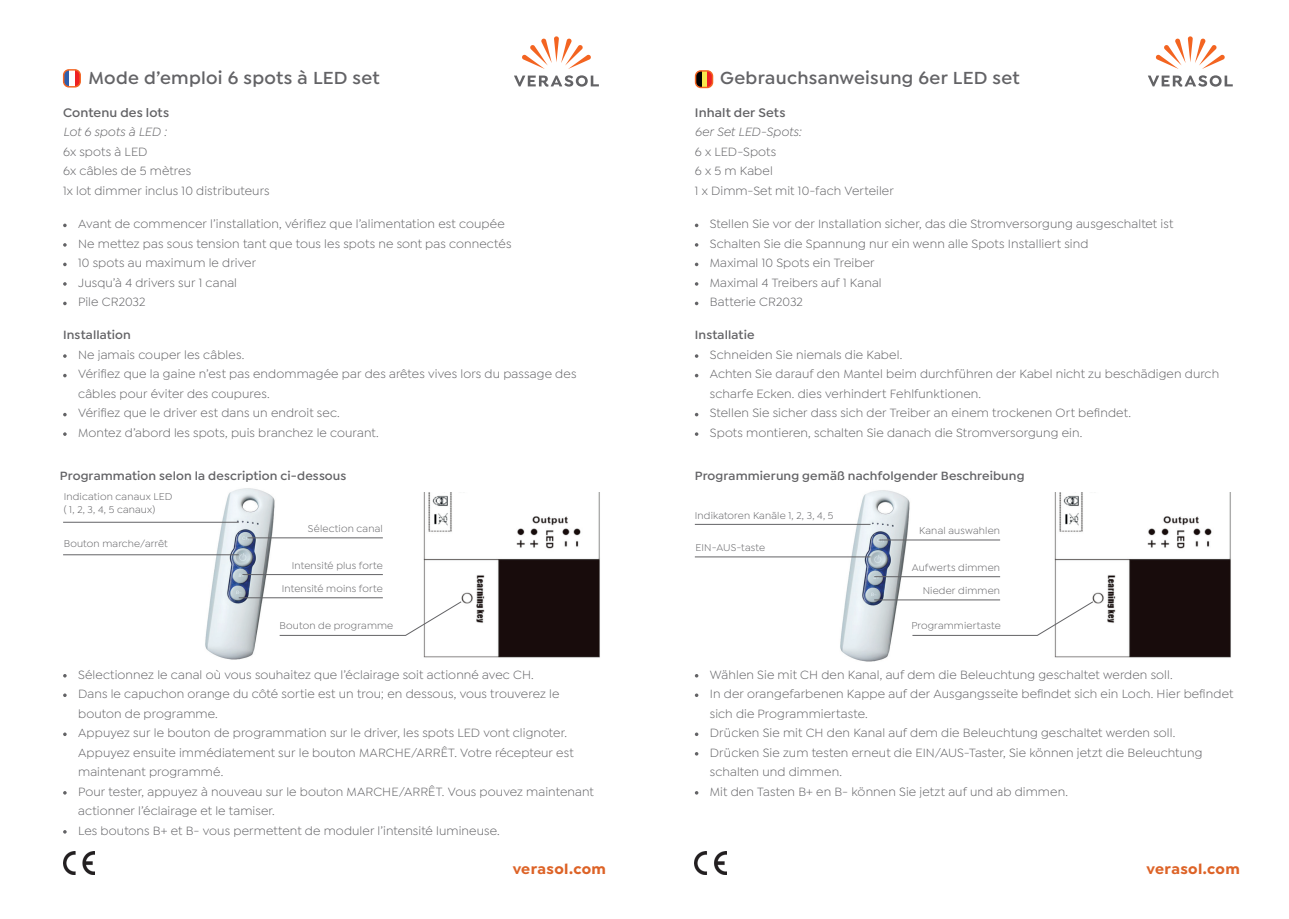
<style>
.page{position:relative;width:1289px;height:919px;background:#fff}
.page>*{position:absolute;margin:0;border:0;box-sizing:border-box;transform-origin:0 0}
.t1{font:600 18.6px "Isidora Sans";letter-spacing:.015em;color:#636366}
.t2{font:700 15.3px "Isidora Sans";letter-spacing:.025em;color:#dd6327}
.t3{font:600 13.2px "Isidora Sans";letter-spacing:.01em;color:#636366}
.t4{font:12.75px/19.5px "Isidora Sans";letter-spacing:.005em;color:#636366}
.t5{font:600 12.75px "Isidora Sans";letter-spacing:.01em;color:#636366}
.t6{font:italic 12.75px "Isidora Sans";letter-spacing:.005em;color:#636366}
.t7{font:10.5px/13.5px "Isidora Sans";letter-spacing:.015em;color:#636366}
</style>
<div class="page">
<svg style="left:63px;top:223px;width:4px;height:4px"></svg>
<svg style="left:63px;top:243px;width:4px;height:4px"></svg>
<svg style="left:63px;top:262px;width:4px;height:4px"></svg>
<svg style="left:63px;top:282px;width:4px;height:4px"></svg>
<svg style="left:63px;top:301px;width:4px;height:4px"></svg>
<svg style="left:63px;top:354px;width:4px;height:4px"></svg>
<svg style="left:63px;top:374px;width:4px;height:3px"></svg>
<svg style="left:63px;top:413px;width:4px;height:3px"></svg>
<svg style="left:63px;top:432px;width:4px;height:4px"></svg>
<img style="left:63px;top:851px;width:32px;height:23px">
<img style="left:837px;top:490px;width:77px;height:172px">
<svg style="left:694px;top:223px;width:4px;height:4px"></svg>
<svg style="left:694px;top:243px;width:4px;height:4px"></svg>
<svg style="left:694px;top:262px;width:4px;height:4px"></svg>
<svg style="left:694px;top:282px;width:4px;height:4px"></svg>
<svg style="left:694px;top:301px;width:4px;height:4px"></svg>
<svg style="left:694px;top:354px;width:4px;height:4px"></svg>
<svg style="left:694px;top:432px;width:4px;height:4px"></svg>
<svg style="left:694px;top:693px;width:4px;height:4px"></svg>
<svg style="left:694px;top:732px;width:4px;height:4px"></svg>
<img style="left:694px;top:851px;width:32px;height:23px">
<img style="left:1054px;top:492px;width:177px;height:166px">
<hr style="left:695px;top:524px;width:175px;height:1px;background:#636366">
<hr style="left:879px;top:539px;width:121px;height:1px;background:#636366">
<hr style="left:874px;top:576px;width:126px;height:1px;background:#636366">
<hr style="left:874px;top:599px;width:126px;height:1px;background:#636366">
<svg style="left:911px;top:601px;width:182px;height:35px"></svg>
<hr style="left:695px;top:556px;width:175px;height:1px;background:#636366">
<img style="left:202px;top:488px;width:78px;height:172px">
<svg style="left:63px;top:674px;width:4px;height:3px"></svg>
<svg style="left:63px;top:693px;width:4px;height:4px"></svg>
<svg style="left:63px;top:732px;width:4px;height:4px"></svg>
<svg style="left:63px;top:791px;width:4px;height:3px"></svg>
<svg style="left:63px;top:830px;width:4px;height:3px"></svg>
<img style="left:423px;top:492px;width:177px;height:166px">
<hr style="left:63px;top:522px;width:176px;height:1px;background:#636366">
<hr style="left:248px;top:537px;width:135px;height:1px;background:#636366">
<hr style="left:242px;top:574px;width:141px;height:1px;background:#636366">
<hr style="left:239px;top:597px;width:144px;height:1px;background:#636366">
<svg style="left:279px;top:601px;width:183px;height:35px"></svg>
<hr style="left:63px;top:554px;width:176px;height:1px;background:#636366">
<svg style="left:522px;top:36px;width:69px;height:33px"></svg>
<svg style="left:514px;top:75px;width:85px;height:12px"></svg>
<svg style="left:1155px;top:36px;width:69px;height:33px"></svg>
<svg style="left:1148px;top:75px;width:84px;height:12px"></svg>
<div style="left:701px;top:71px;width:6px;height:16px;background:#f8e84c"></div>
<div style="left:695px;top:71px;width:6px;height:16px;background:#000001"></div>
<div style="left:707px;top:71px;width:5px;height:16px;background:#ee2123"></div>
<div style="left:695px;top:70px;width:18px;height:18px;border:1px solid #f36421;border-radius:5px"></div>
<div style="left:75px;top:70px;width:5px;height:17px;background:#ee2123"></div>
<div style="left:64px;top:70px;width:5px;height:17px;background:#305eab"></div>
<div style="left:63px;top:69px;width:18px;height:18px;border:1px solid #f36421;border-radius:5px"></div>
<h1 class="t1" style="left:88px;top:67px;width:293px">Mode d’emploi 6 spots à LED set</h1>
<p class="t3" style="left:63px;top:105px;width:108px">Contenu des lots</p>
<p class="t6" style="left:63px;top:125px;width:105px">Lot 6 spots à LED :</p>
<p class="t4" style="left:63px;top:142px;width:208px">6x spots à LED<br>6x câbles de 5 mètres<br>1x lot dimmer inclus 10 distributeurs</p>
<p class="t4" style="left:78px;top:214px;width:435px">Avant de commencer l’installation, vérifiez que l’alimentation est coupée Ne mettez pas sous tension tant que tous les spots ne sont pas connectés 10 spots au maximum le driver<br>Jusqu’à 4 drivers sur 1 canal<br>Pile CR2032</p>
<p class="t5" style="left:63px;top:328px;width:69px">Installation</p>
<p class="t4" style="left:78px;top:345px;width:500px">Ne jamais couper les câbles.<br>Vérifiez que la gaine n’est pas endommagée par des arêtes vives lors du passage des câbles pour éviter des coupures.<br>Vérifiez que le driver est dans un endroit sec.<br>Montez d’abord les spots, puis branchez le courant.</p>
<p class="t5" style="left:60px;top:468px;width:288px">Programmation selon la description ci-dessous</p>
<p class="t7" style="left:64px;top:489px;width:110px">Indication canaux LED ( 1, 2, 3, 4, 5 canaux)</p>
<p class="t7" style="left:64px;top:537px;width:106px">Bouton marche/arrêt</p>
<p class="t7" style="left:308px;top:522px;width:76px">Sélection canal</p>
<p class="t7" style="left:292px;top:558px;width:92px">Intensité plus forte</p>
<p class="t7" style="left:282px;top:582px;width:102px">Intensité moins forte</p>
<p class="t7" style="left:280px;top:618px;width:115px">Bouton de programme</p>
<p class="t4" style="left:78px;top:664px;width:517px">Sélectionnez le canal où vous souhaitez que l’éclairage soit actionné avec CH.<br>Dans le capuchon orange du côté sortie est un trou; en dessous, vous trouverez le bouton de programme.<br>Appuyez sur le bouton de programmation sur le driver, les spots LED vont clignoter.<br>Appuyez ensuite immédiatement sur le bouton MARCHE/ARRÊT. Votre récepteur est maintenant programmé.<br>Pour tester, appuyez à nouveau sur le bouton MARCHE/ARRÊT. Vous pouvez maintenant actionner l’éclairage et le tamiser.<br>Les boutons B+ et B- vous permettent de moduler l’intensité lumineuse.</p>
<p class="t2" style="left:512px;top:859px;width:95px">verasol.com</p>
<h1 class="t1" style="left:720px;top:67px;width:301px">Gebrauchsanweisung 6er LED set</h1>
<p class="t3" style="left:695px;top:105px;width:92px">Inhalt der Sets</p>
<p class="t6" style="left:695px;top:125px;width:108px">6er Set LED-Spots:</p>
<p class="t4" style="left:695px;top:142px;width:200px">6 x LED-Spots<br>6 x 5 m Kabel<br>1 x Dimm-Set mit 10-fach Verteiler</p>
<p class="t4" style="left:710px;top:214px;width:465px">Stellen Sie vor der Installation sicher, das die Stromversorgung ausgeschaltet ist Schalten Sie die Spannung nur ein wenn alle Spots Installiert sind<br>Maximal 10 Spots ein Treiber<br>Maximal 4 Treibers auf 1 Kanal<br>Batterie CR2032</p>
<p class="t5" style="left:695px;top:328px;width:61px">Installatie</p>
<p class="t4" style="left:710px;top:345px;width:511px">Schneiden Sie niemals die Kabel.<br>Achten Sie darauf den Mantel beim durchführen der Kabel nicht zu beschädigen durch scharfe Ecken. dies verhindert Fehlfunktionen.<br>Stellen Sie sicher dass sich der Treiber an einem trockenen Ort befindet.<br>Spots montieren, schalten Sie danach die Stromversorgung ein.</p>
<p class="t5" style="left:695px;top:468px;width:331px">Programmierung gemäß nachfolgender Beschreibung</p>
<p class="t7" style="left:695px;top:508px;width:140px">Indikatoren Kanäle 1, 2, 3, 4, 5</p>
<p class="t7" style="left:695px;top:540px;width:71px">EIN-AUS-taste</p>
<p class="t7" style="left:919px;top:524px;width:82px">Kanal auswahlen</p>
<p class="t7" style="left:911px;top:560px;width:90px">Aufwerts dimmen</p>
<p class="t7" style="left:922px;top:584px;width:79px">Nieder dimmen</p>
<p class="t7" style="left:911px;top:618px;width:91px">Programmiertaste</p>
<p class="t4" style="left:710px;top:664px;width:525px">Wählen Sie mit CH den Kanal, auf dem die Beleuchtung geschaltet werden soll.<br>In der orangefarbenen Kappe auf der Ausgangsseite befindet sich ein Loch. Hier befindet sich die Programmiertaste.<br>Drücken Sie mit CH den Kanal auf dem die Beleuchtung geschaltet werden soll.<br>Drücken Sie zum testen erneut die EIN/AUS-Taster, Sie können jetzt die Beleuchtung schalten und dimmen.<br>Mit den Tasten B+ en B- können Sie jetzt auf und ab dimmen.</p>
<p class="t2" style="left:1146px;top:859px;width:95px">verasol.com</p>
</div>
